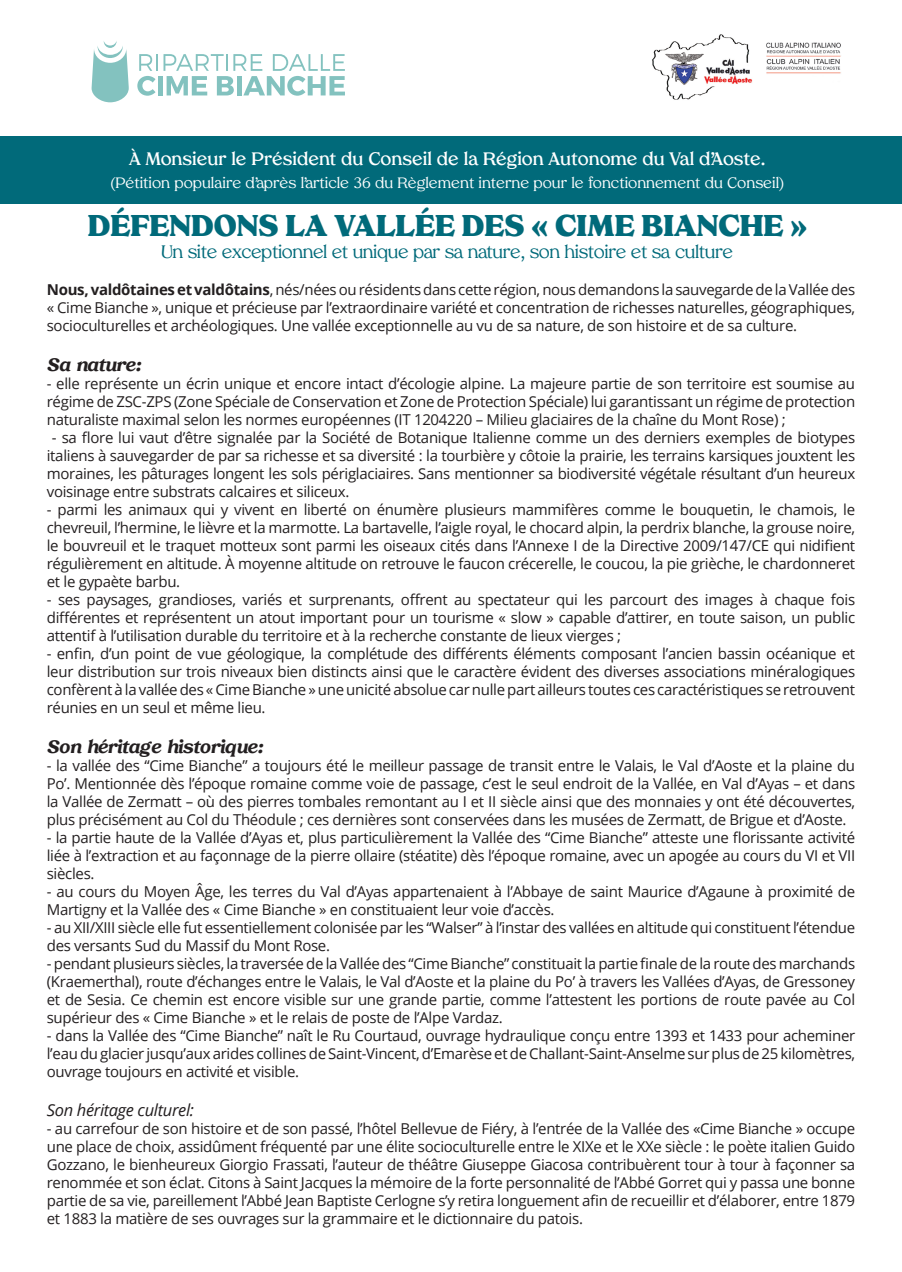
<style>
.page{position:relative;width:902px;height:1272px;background:#fff}
.page>*{position:absolute;margin:0;border:0;box-sizing:border-box;transform-origin:0 0}
.t1{font:900 30px "Tropiline";color:#016a7a}
.t2{font:18px "Tropiline";letter-spacing:-.02em;color:#016a7a}
.t3{font:600 18px "Tropiline";color:#fff}
.t4{font:italic 800 18px "Tropiline";letter-spacing:-.02em;color:#231f20}
.t5{font:italic 16.5px "Open Sans";letter-spacing:-.02em;color:#231f20}
.t6{font:15px/18px "Open Sans";letter-spacing:-.02em;color:#231f20;text-align:justify}
.t7{font:15px "Tropiline";color:#fff}
.s1{font-weight:700}
</style>
<div class="page">
<div style="left:0;top:136px;width:901px;height:67px;background:#016a7a"></div>
<svg style="left:137px;top:54px;width:208px;height:42px"></svg>
<svg style="left:92px;top:41px;width:37px;height:61px"></svg>
<img style="left:652px;top:34px;width:189px;height:66px">
<p class="t3" style="left:129px;top:149px;width:638px">À Monsieur le Président du Conseil de la Région Autonome du Val d’Aoste.</p>
<p class="t7" style="left:111px;top:173px;width:674px">(Pétition populaire d’après l’article 36 du Règlement interne pour le fonctionnement du Conseil)</p>
<h1 class="t1" style="left:88px;top:208px;width:720px">DÉFENDONS LA VALLÉE DES « CIME BIANCHE »</h1>
<p class="t2" style="left:161px;top:241px;width:573px">Un site exceptionnel et unique par sa nature, son histoire et sa culture</p>
<p class="t6" style="left:47px;top:280px;width:809px"><span class="s1">Nous, valdôtaines et valdôtains</span>, nés/nées ou résidents dans cette région, nous demandons la sauvegarde de la Vallée des « Cime Bianche », unique et précieuse par l’extraordinaire variété et concentration de richesses naturelles, géographiques, socioculturelles et archéologiques. Une vallée exceptionnelle au vu de sa nature, de son histoire et de sa culture.</p>
<p class="t4" style="left:47px;top:354px;width:97px">Sa nature:</p>
<p class="t6" style="left:47px;top:374px;width:809px">- elle représente un écrin unique et encore intact d’écologie alpine. La majeure partie de son territoire est soumise au régime de ZSC-ZPS (Zone Spéciale de Conservation et Zone de Protection Spéciale) lui garantissant un régime de protection naturaliste maximal selon les normes européennes (IT 1204220 – Milieu glaciaires de la chaîne du Mont Rose) ;</p>
<p class="t6" style="left:47px;top:428px;width:809px;text-indent:5px">- sa flore lui vaut d’être signalée par la Société de Botanique Italienne comme un des derniers exemples de biotypes italiens à sauvegarder de par sa richesse et sa diversité : la tourbière y côtoie la prairie, les terrains karsiques jouxtent les moraines, les pâturages longent les sols périglaciaires. Sans mentionner sa biodiversité végétale résultant d’un heureux voisinage entre substrats calcaires et siliceux.</p>
<p class="t6" style="left:47px;top:500px;width:809px">- parmi les animaux qui y vivent en liberté on énumère plusieurs mammifères comme le bouquetin, le chamois, le chevreuil, l’hermine, le lièvre et la marmotte. La bartavelle, l’aigle royal, le chocard alpin, la perdrix blanche, la grouse noire, le bouvreuil et le traquet motteux sont parmi les oiseaux cités dans l’Annexe I de la Directive 2009/147/CE qui nidifient régulièrement en altitude. À moyenne altitude on retrouve le faucon crécerelle, le coucou, la pie grièche, le chardonneret et le gypaète barbu.</p>
<p class="t6" style="left:47px;top:590px;width:809px">- ses paysages, grandioses, variés et surprenants, offrent au spectateur qui les parcourt des images à chaque fois différentes et représentent un atout important pour un tourisme « slow » capable d’attirer, en toute saison, un public attentif à l’utilisation durable du territoire et à la recherche constante de lieux vierges ;</p>
<p class="t6" style="left:47px;top:644px;width:809px">- enfin, d’un point de vue géologique, la complétude des différents éléments composant l’ancien bassin océanique et leur distribution sur trois niveaux bien distincts ainsi que le caractère évident des diverses associations minéralogiques confèrent à la vallée des « Cime Bianche » une unicité absolue car nulle part ailleurs toutes ces caractéristiques se retrouvent réunies en un seul et même lieu.</p>
<p class="t4" style="left:47px;top:736px;width:218px">Son héritage historique:</p>
<p class="t6" style="left:47px;top:755px;width:809px">- la vallée des “Cime Bianche” a toujours été le meilleur passage de transit entre le Valais, le Val d’Aoste et la plaine du Po’. Mentionnée dès l’époque romaine comme voie de passage, c’est le seul endroit de la Vallée, en Val d’Ayas – et dans la Vallée de Zermatt – où des pierres tombales remontant au I et II siècle ainsi que des monnaies y ont été découvertes, plus précisément au Col du Théodule ; ces dernières sont conservées dans les musées de Zermatt, de Brigue et d’Aoste.</p>
<p class="t6" style="left:47px;top:827px;width:809px">- la partie haute de la Vallée d’Ayas et, plus particulièrement la Vallée des “Cime Bianche” atteste une florissante activité liée à l’extraction et au façonnage de la pierre ollaire (stéatite) dès l’époque romaine, avec un apogée au cours du VI et VII siècles.</p>
<p class="t6" style="left:47px;top:881px;width:809px">- au cours du Moyen Âge, les terres du Val d’Ayas appartenaient à l’Abbaye de saint Maurice d’Agaune à proximité de<br>Martigny et la Vallée des « Cime Bianche » en constituaient leur voie d’accès.</p>
<p class="t6" style="left:47px;top:917px;width:809px">- au XII/XIII siècle elle fut essentiellement colonisée par les “Walser” à l’instar des vallées en altitude qui constituent l’étendue des versants Sud du Massif du Mont Rose.</p>
<p class="t6" style="left:47px;top:953px;width:809px">- pendant plusieurs siècles, la traversée de la Vallée des “Cime Bianche” constituait la partie finale de la route des marchands (Kraemerthal), route d’échanges entre le Valais, le Val d’Aoste et la plaine du Po’ à travers les Vallées d’Ayas, de Gressoney et de Sesia. Ce chemin est encore visible sur une grande partie, comme l’attestent les portions de route pavée au Col supérieur des « Cime Bianche » et le relais de poste de l’Alpe Vardaz.</p>
<p class="t6" style="left:47px;top:1025px;width:809px">- dans la Vallée des “Cime Bianche” naît le Ru Courtaud, ouvrage hydraulique conçu entre 1393 et 1433 pour acheminer l’eau du glacier jusqu’aux arides collines de Saint-Vincent, d’Emarèse et de Challant-Saint-Anselme sur plus de 25 kilomètres, ouvrage toujours en activité et visible.</p>
<p class="t5" style="left:47px;top:1099px;width:149px">Son héritage culturel:</p>
<p class="t6" style="left:47px;top:1119px;width:809px">- au carrefour de son histoire et de son passé, l’hôtel Bellevue de Fiéry, à l’entrée de la Vallée des «Cime Bianche » occupe une place de choix, assidûment fréquenté par une élite socioculturelle entre le XIXe et le XXe siècle : le poète italien Guido Gozzano, le bienheureux Giorgio Frassati, l’auteur de théâtre Giuseppe Giacosa contribuèrent tour à tour à façonner sa renommée et son éclat. Citons à Saint Jacques la mémoire de la forte personnalité de l’Abbé Gorret qui y passa une bonne partie de sa vie, pareillement l’Abbé Jean Baptiste Cerlogne s’y retira longuement afin de recueillir et d’élaborer, entre 1879 et 1883 la matière de ses ouvrages sur la grammaire et le dictionnaire du patois.</p>
</div>
